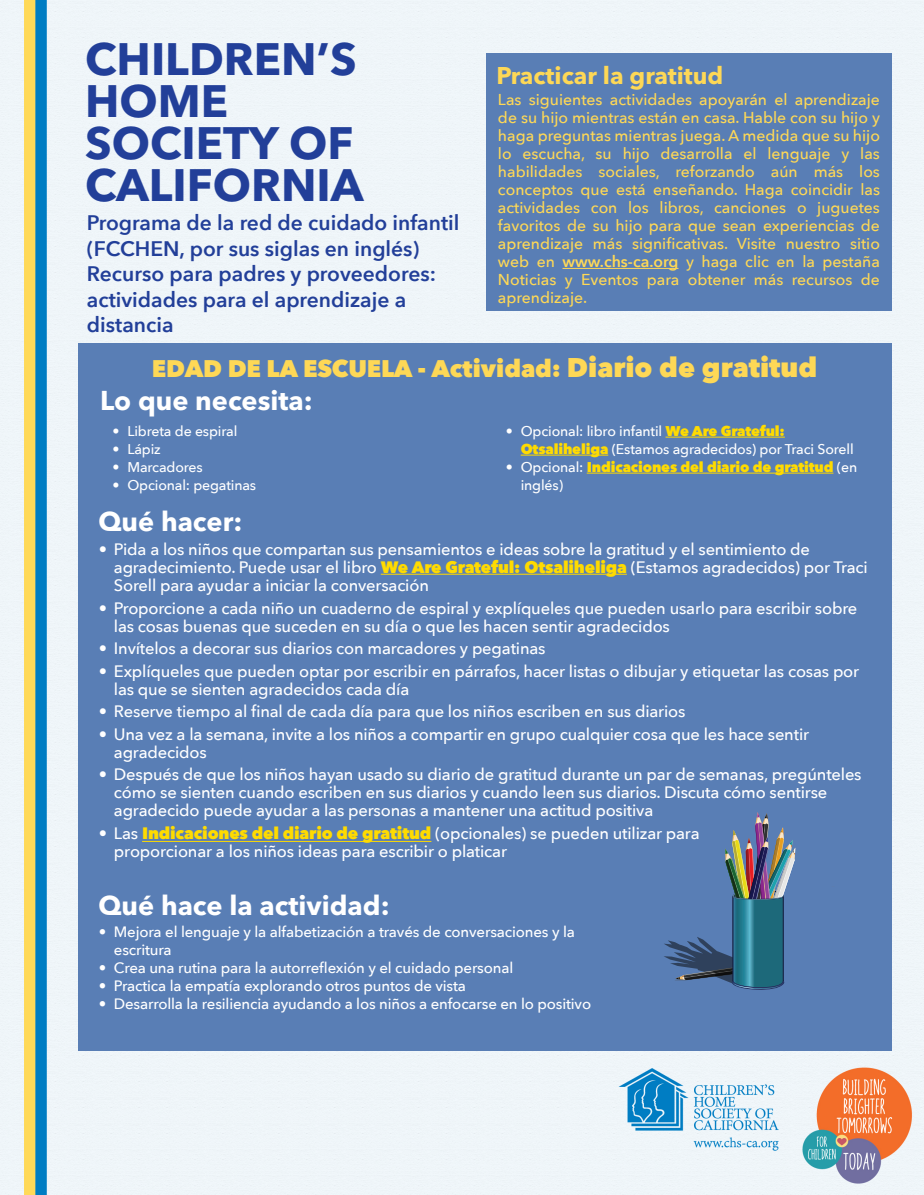
<style>
.page{position:relative;width:924px;height:1195px;background:#fff}
.page>*{position:absolute;margin:0;border:0;box-sizing:border-box;transform-origin:0 0}
.t1{font:700 45px/42px "Avenir Next LT Pro";color:#223f99}
.t2{font:700 27px "Avenir Next LT Pro";color:#fff}
.t3{font:800 24px "Avenir Next";letter-spacing:-.01em;color:#fed856}
.t4{font:700 24px "Avenir Next LT Pro";color:#fed856}
.t5{font:600 21px/25.5px "Avenir Next";color:#223f99}
.t6{font:500 16.5px/18px "Avenir Next";letter-spacing:-.01em;color:#fff}
.t7{font:500 15.75px/18px "Avenir Next";color:#fed856;text-align:justify}
.t8{font:500 15px/18px "Avenir Next";letter-spacing:-.01em;color:#fff}
.t9{font:500 14.1px/18px "Avenir Next";letter-spacing:-.01em;color:#fff}
.t10{font:800 14.1px/18px "Avenir Next";letter-spacing:-.01em;color:#ffdb00}
.s1{font-weight:600}
.s2{font-size:27px}
.s3{font-weight:800;color:#ffdb00}
.s4{font-weight:500;color:#fff}
</style>
<div class="page">
<img style="left:0;top:0;width:923px;height:1195px">
<div style="left:486px;top:53px;width:405px;height:258px;background:#597eb5"></div>
<div style="left:79px;top:343px;width:812px;height:707px;background:#597eb5"></div>
<hr style="left:665px;top:437px;width:119px;height:1px;background:#ffdb00">
<hr style="left:520px;top:455px;width:88px;height:1px;background:#ffdb00">
<hr style="left:586px;top:473px;width:247px;height:1px;background:#ffdb00">
<hr style="left:380px;top:574px;width:246px;height:1px;background:#ffdb00">
<hr style="left:562px;top:268px;width:116px;height:1px;background:#fed856">
<svg style="left:664px;top:812px;width:131px;height:178px"></svg>
<hr style="left:142px;top:841px;width:289px;height:1px;background:#ffdb00">
<h1 class="t1" style="left:85px;top:38px;width:280px">CHILDREN’S<br>HOME<br>SOCIETY OF<br>CALIFORNIA</h1>
<p class="t5" style="left:87px;top:210px;width:374px">Programa de la red de cuidado infantil (FCCHEN, por sus siglas en inglés)<br>Recurso para padres y proveedores: actividades para el aprendizaje a distancia</p>
<h3 class="t4" style="left:496px;top:61px;width:228px">Practicar la gratitud</h3>
<p class="t7" style="left:498px;top:90px;width:383px">Las siguientes actividades apoyarán el aprendizaje de su hijo mientras están en casa. Hable con su hijo y haga preguntas mientras juega. A medida que su hijo lo escucha, su hijo desarrolla el lenguaje y las habilidades sociales, reforzando aún más los conceptos que está enseñando. Haga coincidir las actividades con los libros, canciones o juguetes favoritos de su hijo para que sean experiencias de aprendizaje más significativas. Visite nuestro sitio web en <span class="s1">www.chs-ca.org</span> y haga clic en la pestaña Noticias y Eventos para obtener más recursos de aprendizaje.</p>
<h3 class="t3" style="left:152px;top:354px;width:666px">EDAD DE LA ESCUELA - Actividad: <span class="s2">Diario de gratitud</span></h3>
<h2 class="t2" style="left:100px;top:384px;width:214px">Lo que necesita:</h2>
<p class="t9" style="left:112px;top:422px;width:126px">• Libreta de espiral</p>
<p class="t9" style="left:112px;top:440px;width:50px">• Lápiz</p>
<p class="t9" style="left:112px;top:458px;width:92px">• Marcadores</p>
<p class="t9" style="left:112px;top:476px;width:145px">• Opcional: pegatinas</p>
<p class="t9" style="left:520px;top:422px;width:334px;text-indent:-15px">• Opcional: libro infantil <span class="s3">We Are Grateful:<br>Otsaliheliga</span> (Estamos agradecidos) por Traci Sorell</p>
<p class="t10" style="left:520px;top:458px;width:338px;text-indent:-15px"><span class="s4">• Opcional:</span> Indicaciones del diario de gratitud <span class="s4">(en inglés)</span></p>
<h2 class="t2" style="left:98px;top:505px;width:145px">Qué hacer:</h2>
<p class="t6" style="left:114px;top:540px;width:755px;text-indent:-15px">• Pida a los niños que compartan sus pensamientos e ideas sobre la gratitud y el sentimiento de agradecimiento. Puede usar el libro <span class="s3">We Are Grateful: Otsaliheliga</span> (Estamos agradecidos) por Traci<br>Sorell para ayudar a iniciar la conversación</p>
<p class="t6" style="left:114px;top:598px;width:744px;text-indent:-15px">• Proporcione a cada niño un cuaderno de espiral y explíqueles que pueden usarlo para escribir sobre las cosas buenas que suceden en su día o que les hacen sentir agradecidos</p>
<p class="t6" style="left:99px;top:639px;width:448px">• Invítelos a decorar sus diarios con marcadores y pegatinas</p>
<p class="t6" style="left:114px;top:661px;width:746px;text-indent:-15px">• Explíqueles que pueden optar por escribir en párrafos, hacer listas o dibujar y etiquetar las cosas por las que se sienten agradecidos cada día</p>
<p class="t6" style="left:99px;top:702px;width:588px">• Reserve tiempo al final de cada día para que los niños escriben en sus diarios</p>
<p class="t6" style="left:114px;top:724px;width:696px;text-indent:-15px">• Una vez a la semana, invite a los niños a compartir en grupo cualquier cosa que les hace sentir agradecidos</p>
<p class="t6" style="left:114px;top:765px;width:749px;text-indent:-15px">• Después de que los niños hayan usado su diario de gratitud durante un par de semanas, pregúnteles cómo se sienten cuando escriben en sus diarios y cuando leen sus diarios. Discuta cómo sentirse agradecido puede ayudar a las personas a mantener una actitud positiva</p>
<p class="t6" style="left:114px;top:823px;width:587px;text-indent:-15px">• Las <span class="s3">Indicaciones del diario de gratitud</span> (opcionales) se pueden utilizar para proporcionar a los niños ideas para escribir o platicar</p>
<h2 class="t2" style="left:98px;top:889px;width:292px">Qué hace la actividad:</h2>
<p class="t8" style="left:114px;top:922px;width:462px;text-indent:-15px">• Mejora el lenguaje y la alfabetización a través de conversaciones y la escritura</p>
<p class="t8" style="left:99px;top:958px;width:416px">• Crea una rutina para la autorreflexión y el cuidado personal</p>
<p class="t8" style="left:99px;top:976px;width:368px">• Practica la empatía explorando otros puntos de vista</p>
<p class="t8" style="left:99px;top:994px;width:493px">• Desarrolla la resiliencia ayudando a los niños a enfocarse en lo positivo</p>
</div>
